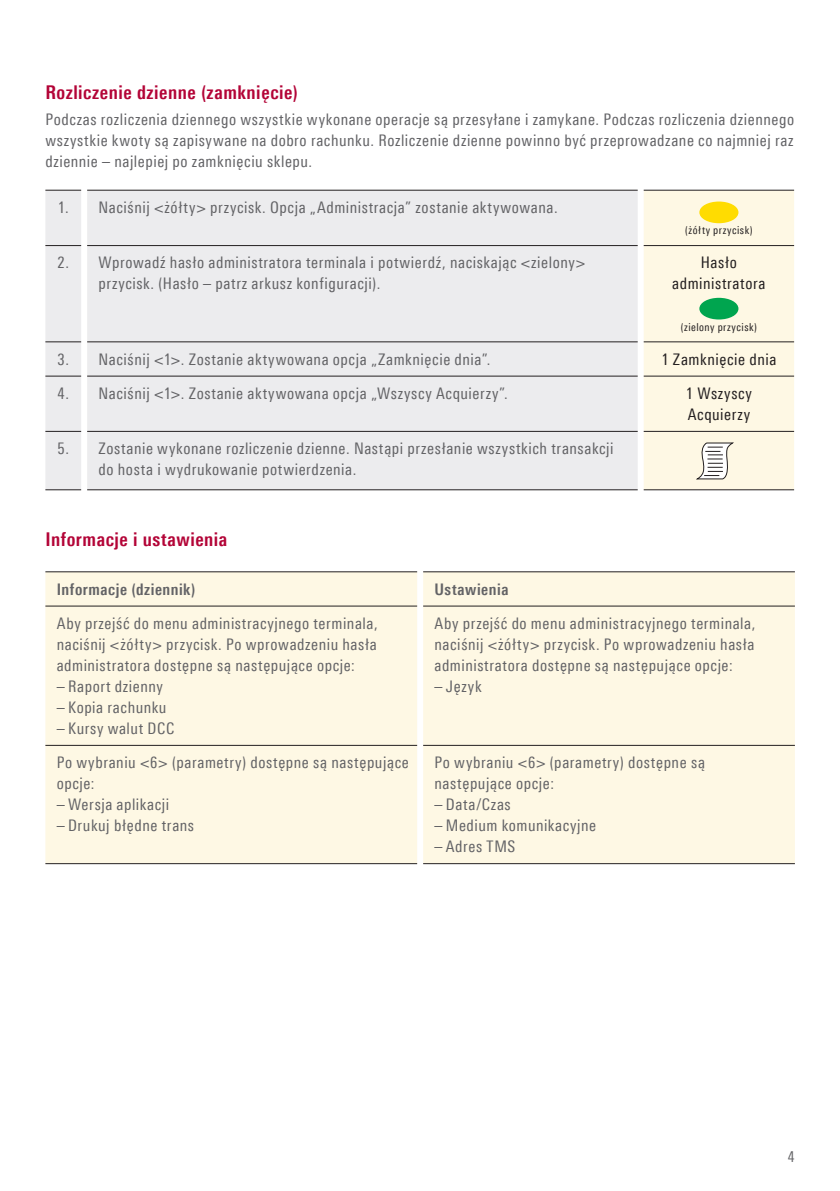
<style>
.page{position:relative;width:840px;height:1191px;background:#fff}
.page>*{position:absolute;margin:0;border:0;box-sizing:border-box;transform-origin:0 0}
.t1{font:700 19px "Linotype Univers 620 Cn";letter-spacing:.025em;color:#b30437}
.t2{font:16px/21px "Linotype Univers 420 Cn";letter-spacing:.035em;color:#636366}
.t3{font:16px/21px "Linotype Univers 420 Cn";letter-spacing:.035em;color:#231f20;text-align:center}
.t4{font:700 16px "Linotype Univers 620 Cn";letter-spacing:.035em;color:#636366}
.t5{font:15px "Linotype Univers 420 Cn";color:#636366}
.t6{font:11px "Linotype Univers 420 Cn";letter-spacing:.045em;color:#231f20}
</style>
<div class="page">
<div style="left:45px;top:190px;width:592px;height:300px;background:#ececee"></div>
<div style="left:643px;top:191px;width:150px;height:298px;background:#fef8e4"></div>
<hr style="left:45px;top:190px;width:36px;height:1px;background:#231f20">
<hr style="left:87px;top:190px;width:550px;height:1px;background:#231f20">
<hr style="left:643px;top:190px;width:150px;height:1px;background:#231f20">
<hr style="left:45px;top:245px;width:36px;height:1px;background:#231f20">
<hr style="left:87px;top:245px;width:550px;height:1px;background:#231f20">
<hr style="left:643px;top:245px;width:150px;height:1px;background:#231f20">
<hr style="left:45px;top:341px;width:36px;height:1px;background:#231f20">
<hr style="left:87px;top:341px;width:550px;height:1px;background:#231f20">
<hr style="left:643px;top:341px;width:150px;height:1px;background:#231f20">
<hr style="left:45px;top:376px;width:36px;height:1px;background:#231f20">
<hr style="left:87px;top:376px;width:550px;height:1px;background:#231f20">
<hr style="left:643px;top:376px;width:150px;height:1px;background:#231f20">
<hr style="left:45px;top:431px;width:36px;height:1px;background:#231f20">
<hr style="left:87px;top:431px;width:550px;height:1px;background:#231f20">
<hr style="left:643px;top:431px;width:150px;height:1px;background:#231f20">
<hr style="left:45px;top:489px;width:36px;height:1px;background:#231f20">
<hr style="left:87px;top:489px;width:550px;height:1px;background:#231f20">
<hr style="left:643px;top:489px;width:150px;height:1px;background:#231f20">
<div style="left:699px;top:202px;width:38px;height:20px;background:#ffdc01;border-radius:50%"></div>
<div style="left:699px;top:201px;width:39px;height:22px;border:2px solid #ffdc01;border-radius:50%"></div>
<div style="left:699px;top:299px;width:38px;height:20px;background:#00a54f;border-radius:50%"></div>
<div style="left:699px;top:298px;width:39px;height:21px;border:2px solid #00a54f;border-radius:50%"></div>
<svg style="left:696px;top:443px;width:36px;height:36px"></svg>
<div style="left:45px;top:572px;width:749px;height:291px;background:#fef8e4"></div>
<hr style="left:45px;top:571px;width:372px;height:1px;background:#231f20">
<hr style="left:423px;top:571px;width:371px;height:1px;background:#231f20">
<hr style="left:45px;top:606px;width:372px;height:1px;background:#231f20">
<hr style="left:423px;top:606px;width:371px;height:1px;background:#231f20">
<hr style="left:45px;top:745px;width:372px;height:1px;background:#231f20">
<hr style="left:423px;top:745px;width:371px;height:1px;background:#231f20">
<hr style="left:45px;top:863px;width:372px;height:1px;background:#231f20">
<hr style="left:423px;top:863px;width:371px;height:1px;background:#231f20">
<p class="t1" style="left:45px;top:81px;width:254px">Rozliczenie dzienne (zamknięcie)</p>
<p class="t2" style="left:45px;top:109px;width:749px;text-align:justify">Podczas rozliczenia dziennego wszystkie wykonane operacje są przesyłane i zamykane. Podczas rozliczenia dziennego wszystkie kwoty są zapisywane na dobro rachunku. Rozliczenie dzienne powinno być przeprowadzane co najmniej raz dziennie – najlepiej po zamknięciu sklepu.</p>
<p class="t2" style="left:58px;top:197px;width:501px">1. Naciśnij &lt;żółty&gt; przycisk. Opcja „Administracja” zostanie aktywowana.</p>
<p class="t6" style="left:685px;top:224px;width:69px">(żółty przycisk)</p>
<p class="t2" style="left:98px;top:252px;width:488px;text-indent:-41px">2. Wprowadź hasło administratora terminala i potwierdź, naciskając &lt;zielony&gt; przycisk. (Hasło – patrz arkusz konfiguracji).</p>
<p class="t3" style="left:672px;top:252px;width:95px">Hasło administratora</p>
<p class="t6" style="left:680px;top:320px;width:77px">(zielony przycisk)</p>
<p class="t2" style="left:58px;top:348px;width:434px">3. Naciśnij &lt;1&gt;. Zostanie aktywowana opcja „Zamknięcie dnia”.</p>
<p class="t3" style="left:661px;top:348px;width:116px">1 Zamknięcie dnia</p>
<p class="t2" style="left:57px;top:383px;width:451px">4. Naciśnij &lt;1&gt;. Zostanie aktywowana opcja „Wszyscy Acquierzy”.</p>
<p class="t3" style="left:685px;top:383px;width:68px;text-align:left">1 Wszyscy<br>Acquierzy</p>
<p class="t2" style="left:98px;top:438px;width:516px;text-indent:-41px">5. Zostanie wykonane rozliczenie dzienne. Nastąpi przesłanie wszystkich transakcji do hosta i wydrukowanie potwierdzenia.</p>
<p class="t1" style="left:45px;top:528px;width:183px">Informacje i ustawienia</p>
<p class="t4" style="left:57px;top:579px;width:140px">Informacje (dziennik)</p>
<p class="t4" style="left:434px;top:579px;width:75px">Ustawienia</p>
<p class="t2" style="left:57px;top:612px;width:322px;text-align:justify">Aby przejść do menu administracyjnego terminala, naciśnij &lt;żółty&gt; przycisk. Po wprowadzeniu hasła administratora dostępne są następujące opcje:</p>
<p class="t2" style="left:57px;top:675px;width:107px">– Raport dzienny</p>
<p class="t2" style="left:57px;top:696px;width:111px">– Kopia rachunku</p>
<p class="t2" style="left:57px;top:717px;width:119px">– Kursy walut DCC</p>
<p class="t2" style="left:434px;top:612px;width:322px;text-align:justify">Aby przejść do menu administracyjnego terminala, naciśnij &lt;żółty&gt; przycisk. Po wprowadzeniu hasła administratora dostępne są następujące opcje:</p>
<p class="t2" style="left:434px;top:675px;width:49px">– Język</p>
<p class="t2" style="left:57px;top:752px;width:353px">Po wybraniu &lt;6&gt; (parametry) dostępne są następujące opcje:</p>
<p class="t2" style="left:57px;top:794px;width:114px">– Wersja aplikacji</p>
<p class="t2" style="left:57px;top:815px;width:139px">– Drukuj błędne trans</p>
<p class="t2" style="left:434px;top:752px;width:272px">Po wybraniu &lt;6&gt; (parametry) dostępne są następujące opcje:</p>
<p class="t2" style="left:434px;top:794px;width:78px">– Data/Czas</p>
<p class="t2" style="left:434px;top:815px;width:163px">– Medium komunikacyjne</p>
<p class="t2" style="left:434px;top:836px;width:82px">– Adres TMS</p>
<p class="t5" style="left:787px;top:1148px;width:8px">4</p>
</div>
